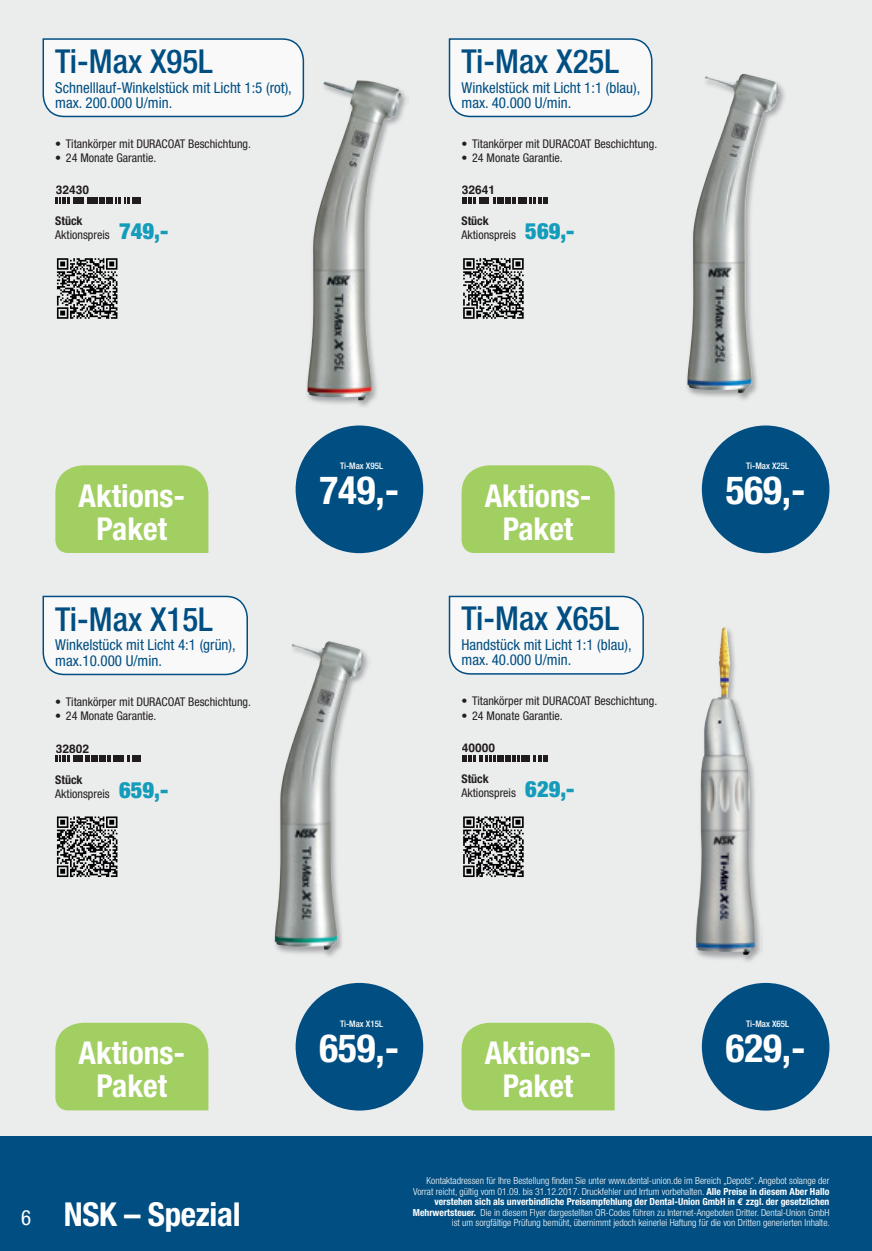
<style>
.page{position:relative;width:872px;height:1251px;background:#fff}
.page>*{position:absolute;margin:0;border:0;box-sizing:border-box;transform-origin:0 0}
.t1{font:700 condensed 39px "Helvetica Neue";color:#fff}
.t2{font:500 condensed 33px "Helvetica Neue";color:#004e82}
.t3{font:700 condensed 33px "Helvetica Neue";letter-spacing:-.01em;color:#fff}
.t4{font:700 condensed 31.5px/32.7px "Helvetica Neue";color:#fff;text-align:center}
.t5{font:condensed 15px/15px "Helvetica Neue";color:#004e82}
.t6{font:condensed 12px/14.4px "Helvetica Neue";color:#231f20}
.t7{font:700 12px "Helvetica";color:#211d1e}
.t8{font:300 condensed 9.75px/10.5px "Helvetica Neue";color:#fff;text-align:right}
.t9{font:500 condensed 9px "Helvetica Neue";color:#fff}
.s1{font-weight:700}
.s2{font-weight:900;font-size:22.5px;color:#149cbb}
.s3{font-weight:400;font-size:21px}
.s4{font-family:"Euro Mono";font-weight:700;font-stretch:normal}
</style>
<div class="page">
<div style="left:0;top:0;width:872px;height:1148px;background:#ebecec"></div>
<div style="left:0;top:1135px;width:872px;height:115px;background:#004e82"></div>
<svg style="left:448px;top:595px;width:196px;height:80px"></svg>
<svg style="left:42px;top:595px;width:206px;height:80px"></svg>
<svg style="left:448px;top:38px;width:205px;height:80px"></svg>
<svg style="left:42px;top:38px;width:263px;height:80px"></svg>
<img style="left:695px;top:884px;width:66px;height:78px">
<img style="left:696px;top:627px;width:59px;height:327px">
<img style="left:691px;top:73px;width:94px;height:327px">
<img style="left:687px;top:74px;width:65px;height:319px">
<img style="left:311px;top:80px;width:96px;height:327px">
<img style="left:307px;top:81px;width:65px;height:319px">
<svg style="left:56px;top:197px;width:85px;height:6px"></svg>
<div style="left:296px;top:425px;width:127px;height:128px;background:#004e82;border-radius:50%"></div>
<div style="left:702px;top:425px;width:127px;height:128px;background:#004e82;border-radius:50%"></div>
<div style="left:702px;top:982px;width:127px;height:128px;background:#004e82;border-radius:50%"></div>
<svg style="left:462px;top:755px;width:85px;height:6px"></svg>
<svg style="left:462px;top:197px;width:85px;height:7px"></svg>
<img style="left:277px;top:643px;width:92px;height:314px">
<img style="left:274px;top:641px;width:63px;height:308px">
<svg style="left:56px;top:755px;width:85px;height:7px"></svg>
<div style="left:296px;top:982px;width:127px;height:128px;background:#004e82;border-radius:50%"></div>
<svg style="left:56px;top:258px;width:62px;height:61px"></svg>
<svg style="left:56px;top:816px;width:62px;height:61px"></svg>
<svg style="left:463px;top:258px;width:61px;height:61px"></svg>
<svg style="left:463px;top:816px;width:61px;height:61px"></svg>
<div style="left:55px;top:465px;width:153px;height:88px;background:#a2cf62"></div>
<div style="left:55px;top:1022px;width:153px;height:88px;background:#a2cf62"></div>
<div style="left:461px;top:465px;width:153px;height:88px;background:#a2cf62"></div>
<div style="left:461px;top:1022px;width:153px;height:88px;background:#a2cf62"></div>
<h2 class="t2" style="left:55px;top:41px;width:159px">Ti-Max X95L</h2>
<h3 class="t5" style="left:55px;top:80px;width:238px">Schnelllauf-Winkelstück mit Licht 1:5 (rot), max. 200.000 U/min.</h3>
<p class="t6" style="left:55px;top:136px;width:197px">• Titankörper mit DURACOAT Beschichtung.</p>
<p class="t6" style="left:55px;top:151px;width:103px">• 24 Monate Garantie.</p>
<p class="t7" style="left:56px;top:180px;width:35px">32430</p>
<p class="t6" style="left:55px;top:213px;width:115px"><span class="s1">Stück<br></span>Aktionspreis <span class="s2">749,-</span></p>
<h2 class="t2" style="left:461px;top:41px;width:159px">Ti-Max X25L</h2>
<h3 class="t5" style="left:461px;top:80px;width:180px">Winkelstück mit Licht 1:1 (blau), max. 40.000 U/min.</h3>
<p class="t6" style="left:461px;top:136px;width:197px">• Titankörper mit DURACOAT Beschichtung.</p>
<p class="t6" style="left:461px;top:151px;width:103px">• 24 Monate Garantie.</p>
<p class="t7" style="left:462px;top:180px;width:35px">32641</p>
<p class="t6" style="left:461px;top:213px;width:115px"><span class="s1">Stück<br></span>Aktionspreis <span class="s2">569,-</span></p>
<h3 class="t4" style="left:78px;top:479px;width:108px">Aktions-<br>Paket</h3>
<h2 class="t2" style="left:55px;top:599px;width:159px">Ti-Max X15L</h2>
<h3 class="t5" style="left:55px;top:637px;width:182px">Winkelstück mit Licht 4:1 (grün), max.10.000 U/min.</h3>
<p class="t6" style="left:55px;top:694px;width:197px">• Titankörper mit DURACOAT Beschichtung.</p>
<p class="t6" style="left:55px;top:708px;width:103px">• 24 Monate Garantie.</p>
<p class="t7" style="left:56px;top:738px;width:35px">32802</p>
<p class="t6" style="left:55px;top:771px;width:115px"><span class="s1">Stück<br></span>Aktionspreis <span class="s2">659,-</span></p>
<p class="t9" style="left:340px;top:460px;width:44px">Ti-Max X95L</p>
<h1 class="t1" style="left:319px;top:467px;width:81px">749,-</h1>
<h3 class="t4" style="left:485px;top:479px;width:108px">Aktions-<br>Paket</h3>
<h2 class="t2" style="left:461px;top:598px;width:159px">Ti-Max X65L</h2>
<h3 class="t5" style="left:461px;top:637px;width:172px">Handstück mit Licht 1:1 (blau), max. 40.000 U/min.</h3>
<p class="t6" style="left:461px;top:693px;width:197px">• Titankörper mit DURACOAT Beschichtung.</p>
<p class="t6" style="left:461px;top:708px;width:103px">• 24 Monate Garantie.</p>
<p class="t7" style="left:462px;top:738px;width:35px">40000</p>
<p class="t6" style="left:461px;top:771px;width:115px"><span class="s1">Stück<br></span>Aktionspreis <span class="s2">629,-</span></p>
<p class="t9" style="left:746px;top:460px;width:44px">Ti-Max X25L</p>
<h1 class="t1" style="left:725px;top:467px;width:81px">569,-</h1>
<h3 class="t4" style="left:78px;top:1036px;width:108px">Aktions-<br>Paket</h3>
<h2 class="t3" style="left:21px;top:1193px;width:221px"><span class="s3">6</span> NSK – Spezial</h2>
<p class="t9" style="left:340px;top:1017px;width:44px">Ti-Max X15L</p>
<h1 class="t1" style="left:319px;top:1024px;width:81px">659,-</h1>
<h3 class="t4" style="left:485px;top:1036px;width:108px">Aktions-<br>Paket</h3>
<p class="t9" style="left:746px;top:1017px;width:44px">Ti-Max X65L</p>
<h1 class="t1" style="left:725px;top:1024px;width:81px">629,-</h1>
<p class="t8" style="left:413px;top:1175px;width:418px">Kontaktadressen für Ihre Bestellung finden Sie unter www.dental-union.de im Bereich „Depots“. Angebot solange der Vorrat reicht, gültig vom 01.09. bis 31.12.2017. Druckfehler und Irrtum vorbehalten. <span class="s1">Alle Preise in diesem Aber Hallo verstehen sich als unverbindliche Preisempfehlung der Dental-Union GmbH in</span> <span class="s4">€</span> <span class="s1">zzgl. der gesetzlichen Mehrwertsteuer.</span> Die in diesem Flyer dargestellten QR-Codes führen zu Internet-Angeboten Dritter. Dental-Union GmbH</p>
<p class="t8" style="left:452px;top:1217px;width:379px">ist um sorgfältige Prüfung bemüht, übernimmt jedoch keinerlei Haftung für die von Dritten generierten Inhalte.</p>
</div>
